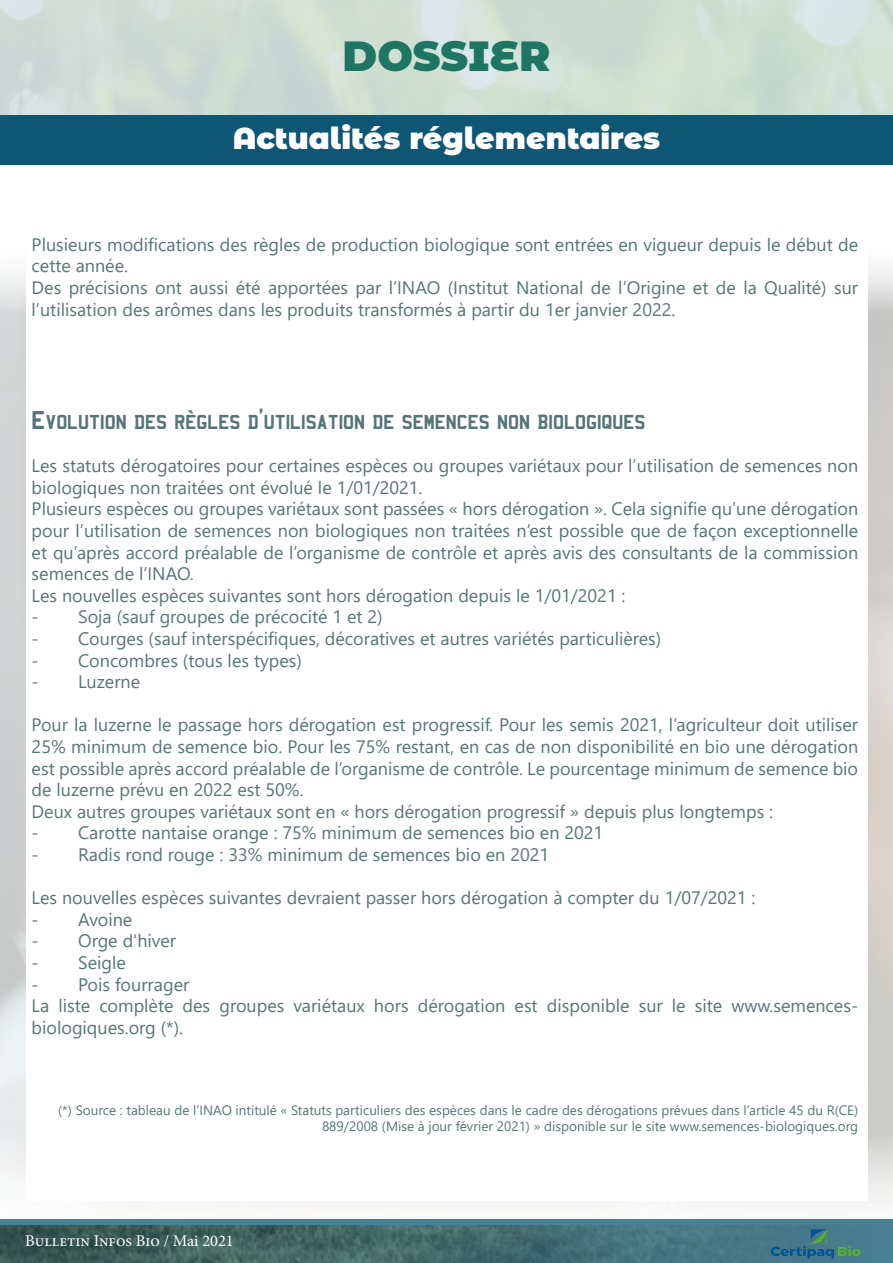
<style>
.page{position:relative;width:893px;height:1263px;background:#fff}
.page>*{position:absolute;margin:0;border:0;box-sizing:border-box;transform-origin:0 0}
.t1{font:900 42px "Montserrat Alternates";color:#1e7662}
.t2{font:900 30px "Montserrat Alternates";color:#fff}
.t3{font:22.5px "Mandatory";color:#567576}
.t4{font:18px/21.6px "Segoe UI";color:#567576}
.t5{font:16.35px "Minion Pro";color:#fff}
.t6{font:13.5px/16.2px "Segoe UI";color:#567576;text-align:right}
</style>
<div class="page">
<div style="left:845px;top:226px;width:48px;height:1036px;background:#fff;opacity:.75"></div>
<div style="left:26px;top:192px;width:841px;height:1009px;background:#fff"></div>
<div style="left:0;top:115px;width:893px;height:49px;background:#0e5774"></div>
<svg style="left:0;top:1219px;width:893px;height:7px;background:#487c8f"></svg>
<img style="left:0;top:1226px;width:893px;height:37px">
<svg style="left:771px;top:1229px;width:90px;height:29px;background:#3e7886"></svg>
<h1 class="t1" style="left:343px;top:24px;width:209px">DOSSIER</h1>
<h2 class="t2" style="left:233px;top:116px;width:429px">Actualités réglementaires</h2>
<p class="t4" style="left:32px;top:232px;width:828px">Plusieurs modifications des règles de production biologique sont entrées en vigueur depuis le début de cette année.<br>Des précisions ont aussi été apportées par l’INAO (Institut National de l’Origine et de la Qualité) sur l’utilisation des arômes dans les produits transformés à partir du 1er janvier 2022.</p>
<p class="t3" style="left:32px;top:405px;width:615px">Evolution des règles d’utilisation de semences non biologiques</p>
<p class="t4" style="left:32px;top:453px;width:828px">Les statuts dérogatoires pour certaines espèces ou groupes variétaux pour l’utilisation de semences non biologiques non traitées ont évolué le 1/01/2021.<br>Plusieurs espèces ou groupes variétaux sont passées « hors dérogation ». Cela signifie qu’une dérogation pour l’utilisation de semences non biologiques non traitées n’est possible que de façon exceptionnelle et qu’après accord préalable de l’organisme de contrôle et après avis des consultants de la commission semences de l’INAO.<br>Les nouvelles espèces suivantes sont hors dérogation depuis le 1/01/2021 :</p>
<p class="t4" style="left:32px;top:605px;width:352px">- Soja (sauf groupes de précocité 1 et 2)</p>
<p class="t4" style="left:32px;top:626px;width:631px">- Courges (sauf interspécifiques, décoratives et autres variétés particulières)</p>
<p class="t4" style="left:32px;top:648px;width:272px">- Concombres (tous les types)</p>
<p class="t4" style="left:32px;top:669px;width:110px">- Luzerne</p>
<p class="t4" style="left:32px;top:713px;width:828px">Pour la luzerne le passage hors dérogation est progressif. Pour les semis 2021, l’agriculteur doit utiliser 25% minimum de semence bio. Pour les 75% restant, en cas de non disponibilité en bio une dérogation est possible après accord préalable de l’organisme de contrôle. Le pourcentage minimum de semence bio de luzerne prévu en 2022 est 50%.<br>Deux autres groupes variétaux sont en « hors dérogation progressif » depuis plus longtemps :</p>
<p class="t4" style="left:32px;top:821px;width:573px">- Carotte nantaise orange : 75% minimum de semences bio en 2021</p>
<p class="t4" style="left:32px;top:842px;width:519px">- Radis rond rouge : 33% minimum de semences bio en 2021</p>
<p class="t4" style="left:32px;top:885px;width:725px">Les nouvelles espèces suivantes devraient passer hors dérogation à compter du 1/07/2021 :</p>
<p class="t4" style="left:32px;top:907px;width:102px">- Avoine</p>
<p class="t4" style="left:32px;top:929px;width:146px">- Orge d'hiver</p>
<p class="t4" style="left:32px;top:950px;width:96px">- Seigle</p>
<p class="t4" style="left:32px;top:972px;width:828px">- Pois fourrager<br>La liste complète des groupes variétaux hors dérogation est disponible sur le site www.semences&shy;biologiques.org (*).</p>
<p class="t6" style="left:58px;top:1101px;width:801px">(*) Source : tableau de l’INAO intitulé « Statuts particuliers des espèces dans le cadre des dérogations prévues dans l’article 45 du R(CE)<br>889/2008 (Mise à jour février 2021) » disponible sur le site www.semences-biologiques.org</p>
<p class="t5" style="left:25px;top:1230px;width:210px">Bulletin Infos Bio / Mai 2021</p>
</div>
